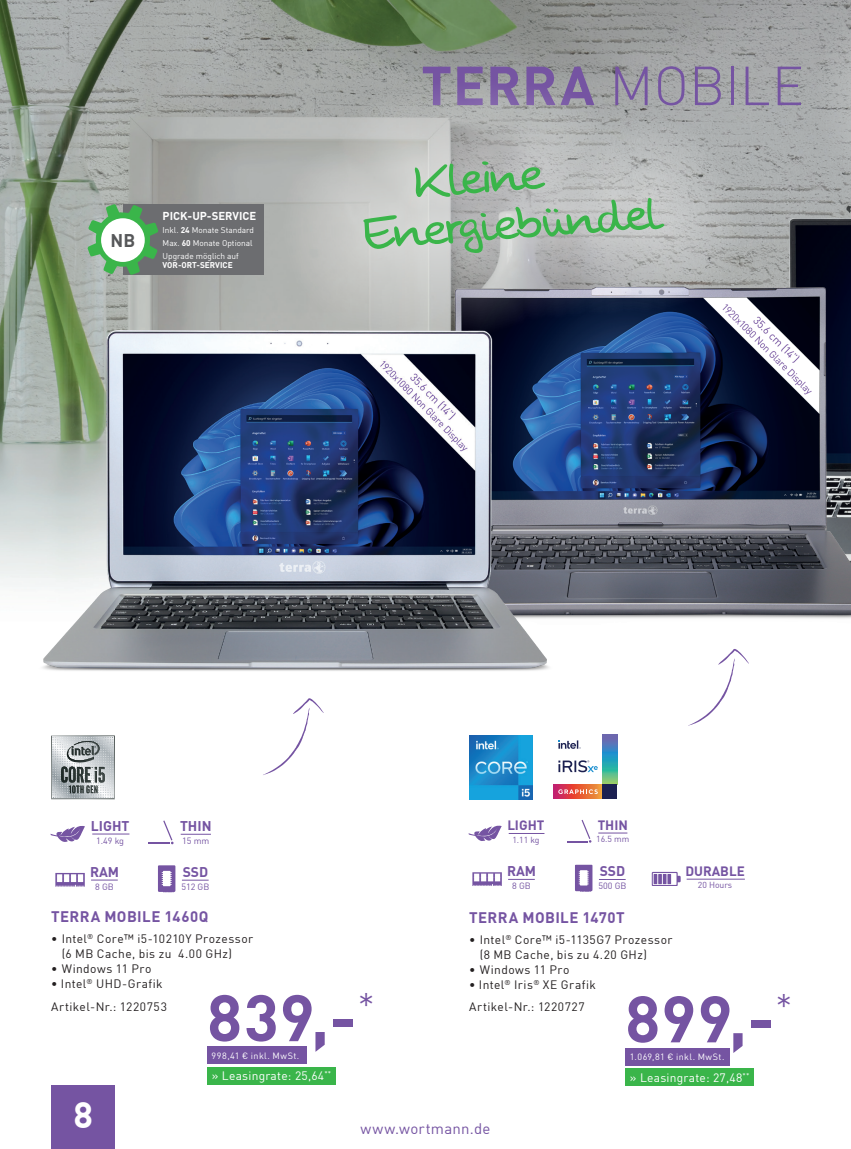
<style>
.page{position:relative;width:851px;height:1149px;background:#fff}
.page>*{position:absolute;margin:0;border:0;box-sizing:border-box;transform-origin:0 0}
.t1{font:700 64.5px "DIN Offc Pro";letter-spacing:.015em;color:#7554a2}
.t2{font:300 54px "DIN Offc Pro";color:#7554a2}
.t3{font:48px/48px "Stone Handwriting Pro";color:#3ab54a}
.t4{font:700 36px "DIN Offc Pro";color:#fff}
.t5{font:700 18px "DIN Offc Pro";color:#57585a}
.t6{font:700 15px "DIN Offc Pro";letter-spacing:.03em;color:#7554a2}
.t7{font:15px "DIN Offc Pro";letter-spacing:.015em;color:#7554a2}
.t8{font:700 13.8px "DIN Offc Pro";color:#7554a2}
.t9{font:700 13.35px "DIN Offc Pro";color:#7554a2}
.t10{font:12px/15px "DIN Offc Pro";letter-spacing:.035em;color:#231f20}
.t11{font:12px "DIN Offc Pro";letter-spacing:.02em;color:#fff}
.t12{font:700 11.25px "DIN Offc Pro";color:#fff}
.t13{font:9px "DIN Offc Pro";letter-spacing:.045em;color:#fff}
.t14{font:9px "DIN Offc Pro";color:#7554a2}
.t15{font:8.7px "DIN Offc Pro";color:#7554a2}
.t16{font:8.25px/12.9px "DIN Offc Pro";color:#fff}
.t17{font:700 8.25px "DIN Offc Pro";color:#fff}
.s1{font-weight:700}
</style>
<div class="page">
<img style="left:0;top:0;width:804px;height:893px">
<div style="left:51px;top:1084px;width:64px;height:64px;background:#7554a2"></div>
<img style="left:469px;top:735px;width:64px;height:63px">
<div style="left:625px;top:1047px;width:104px;height:17px;background:#7554a2"></div>
<div style="left:625px;top:1068px;width:128px;height:17px;background:#3ab54a"></div>
<svg style="left:472px;top:872px;width:29px;height:13px"></svg>
<svg style="left:508px;top:878px;width:26px;height:1px"></svg>
<svg style="left:574px;top:864px;width:18px;height:27px"></svg>
<svg style="left:599px;top:878px;width:26px;height:1px"></svg>
<svg style="left:469px;top:823px;width:32px;height:20px"></svg>
<hr style="left:508px;top:833px;width:36px;height:1px;background:#7554a2">
<svg style="left:567px;top:819px;width:24px;height:23px"></svg>
<svg style="left:598px;top:832px;width:29px;height:1px"></svg>
<svg style="left:651px;top:871px;width:29px;height:14px"></svg>
<svg style="left:653px;top:873px;width:4px;height:10px"></svg>
<hr style="left:686px;top:878px;width:58px;height:1px;background:#7554a2">
<div style="left:207px;top:1046px;width:100px;height:17px;background:#7554a2"></div>
<div style="left:207px;top:1066px;width:128px;height:17px;background:#3ab54a"></div>
<svg style="left:55px;top:872px;width:30px;height:14px"></svg>
<svg style="left:91px;top:879px;width:27px;height:1px"></svg>
<svg style="left:158px;top:865px;width:18px;height:27px"></svg>
<svg style="left:182px;top:879px;width:26px;height:1px"></svg>
<svg style="left:51px;top:735px;width:64px;height:64px"></svg>
<svg style="left:51px;top:823px;width:34px;height:21px"></svg>
<hr style="left:92px;top:833px;width:37px;height:1px;background:#7554a2">
<svg style="left:148px;top:820px;width:25px;height:24px"></svg>
<hr style="left:181px;top:833px;width:30px;height:1px;background:#7554a2">
<svg style="left:804px;top:0;width:46px;height:172px"></svg>
<img style="left:228px;top:180px;width:622px;height:523px">
<img style="left:35px;top:330px;width:520px;height:349px">
<div style="left:553px;top:734px;width:64px;height:64px;background:#fff"></div>
<svg style="left:602px;top:734px;width:15px;height:50px"></svg>
<svg style="left:553px;top:784px;width:49px;height:14px"></svg>
<div style="left:602px;top:784px;width:15px;height:14px;background:#1c2151"></div>
<svg style="left:558px;top:789px;width:39px;height:4px"></svg>
<svg style="left:558px;top:760px;width:39px;height:12px"></svg>
<svg style="left:558px;top:740px;width:22px;height:8px"></svg>
<div style="left:123px;top:204px;width:140px;height:71px;background:#6c6d70"></div>
<svg style="left:87px;top:204px;width:71px;height:71px"></svg>
<div style="left:101px;top:218px;width:44px;height:44px;background:#fff;border-radius:50%"></div>
<svg style="left:263px;top:697px;width:60px;height:77px"></svg>
<svg style="left:688px;top:648px;width:60px;height:77px"></svg>
<svg style="left:269px;top:58px;width:487px;height:293px"></svg>
<h3 class="t5" style="left:111px;top:225px;width:26px">NB</h3>
<p class="t12" style="left:162px;top:206px;width:95px">PICK-UP-SERVICE</p>
<p class="t16" style="left:162px;top:222px;width:93px">Inkl. <span class="s1">24</span> Monate Standard<br>Max. <span class="s1">60</span> Monate Optional<br>Upgrade möglich auf</p>
<p class="t17" style="left:162px;top:258px;width:72px">VOR-ORT-SERVICE</p>
<h2 class="t2" style="left:421px;top:44px;width:384px"><span class="s1">TERRA</span> MOBILE</h2>
<h3 class="t3" style="left:359px;top:165px;width:297px;text-indent:54px;rotate:-4deg">Kleine<br>Energiebündel</h3>
<p class="t8" style="left:91px;top:814px;width:40px">LIGHT</p>
<p class="t14" style="left:96px;top:832px;width:30px">1.49 kg</p>
<p class="t8" style="left:90px;top:860px;width:31px">RAM</p>
<p class="t14" style="left:95px;top:878px;width:20px">8 GB</p>
<p class="t8" style="left:180px;top:814px;width:33px">THIN</p>
<p class="t14" style="left:182px;top:833px;width:29px">15 mm</p>
<p class="t8" style="left:183px;top:860px;width:27px">SSD</p>
<p class="t14" style="left:181px;top:879px;width:30px">512 GB</p>
<p class="t9" style="left:507px;top:814px;width:39px">LIGHT</p>
<p class="t15" style="left:512px;top:832px;width:28px">1.11 kg</p>
<p class="t8" style="left:507px;top:859px;width:31px">RAM</p>
<p class="t14" style="left:512px;top:878px;width:20px">8 GB</p>
<p class="t9" style="left:597px;top:813px;width:32px">THIN</p>
<p class="t15" style="left:596px;top:831px;width:35px">16.5 mm</p>
<p class="t8" style="left:599px;top:859px;width:27px">SSD</p>
<p class="t14" style="left:598px;top:878px;width:30px">500 GB</p>
<p class="t9" style="left:685px;top:859px;width:61px">DURABLE</p>
<p class="t15" style="left:697px;top:878px;width:36px">20 Hours</p>
<p class="t6" style="left:51px;top:903px;width:159px">TERRA MOBILE 1460Q</p>
<p class="t10" style="left:62px;top:929px;width:193px;text-indent:-11px">• Intel<sup>®</sup> Core™ i5-10210Y Prozessor (6 MB Cache, bis zu 4.00 GHz)</p>
<p class="t10" style="left:51px;top:959px;width:102px">• Windows 11 Pro</p>
<p class="t10" style="left:51px;top:970px;width:117px;line-height:22.5px">• Intel<sup>®</sup> UHD-Grafik<br>Artikel-Nr.: 1220753</p>
<h1 class="t1" style="left:207px;top:963px;width:169px">839,-<sup>*</sup></h1>
<p class="t13" style="left:211px;top:1048px;width:89px">998,41 € inkl. MwSt.</p>
<p class="t11" style="left:212px;top:1066px;width:121px">» Leasingrate: 25,64<sup>**</sup></p>
<p class="t6" style="left:469px;top:904px;width:157px">TERRA MOBILE 1470T</p>
<p class="t10" style="left:479px;top:930px;width:194px;text-indent:-11px">• Intel<sup>®</sup> Core™ i5-1135G7 Prozessor (8 MB Cache, bis zu 4.20 GHz)</p>
<p class="t10" style="left:469px;top:960px;width:102px">• Windows 11 Pro</p>
<p class="t10" style="left:469px;top:971px;width:128px;line-height:22.5px">• Intel<sup>®</sup> Iris<sup>®</sup> XE Grafik<br>Artikel-Nr.: 1220727</p>
<h1 class="t1" style="left:625px;top:964px;width:169px">899,-<sup>*</sup></h1>
<p class="t13" style="left:629px;top:1049px;width:96px">1.069,81 € inkl. MwSt.</p>
<p class="t11" style="left:630px;top:1067px;width:121px">» Leasingrate: 27,48<sup>**</sup></p>
<h3 class="t4" style="left:73px;top:1084px;width:21px">8</h3>
<p class="t7" style="left:360px;top:1116px;width:131px">www.wortmann.de</p>
</div>
